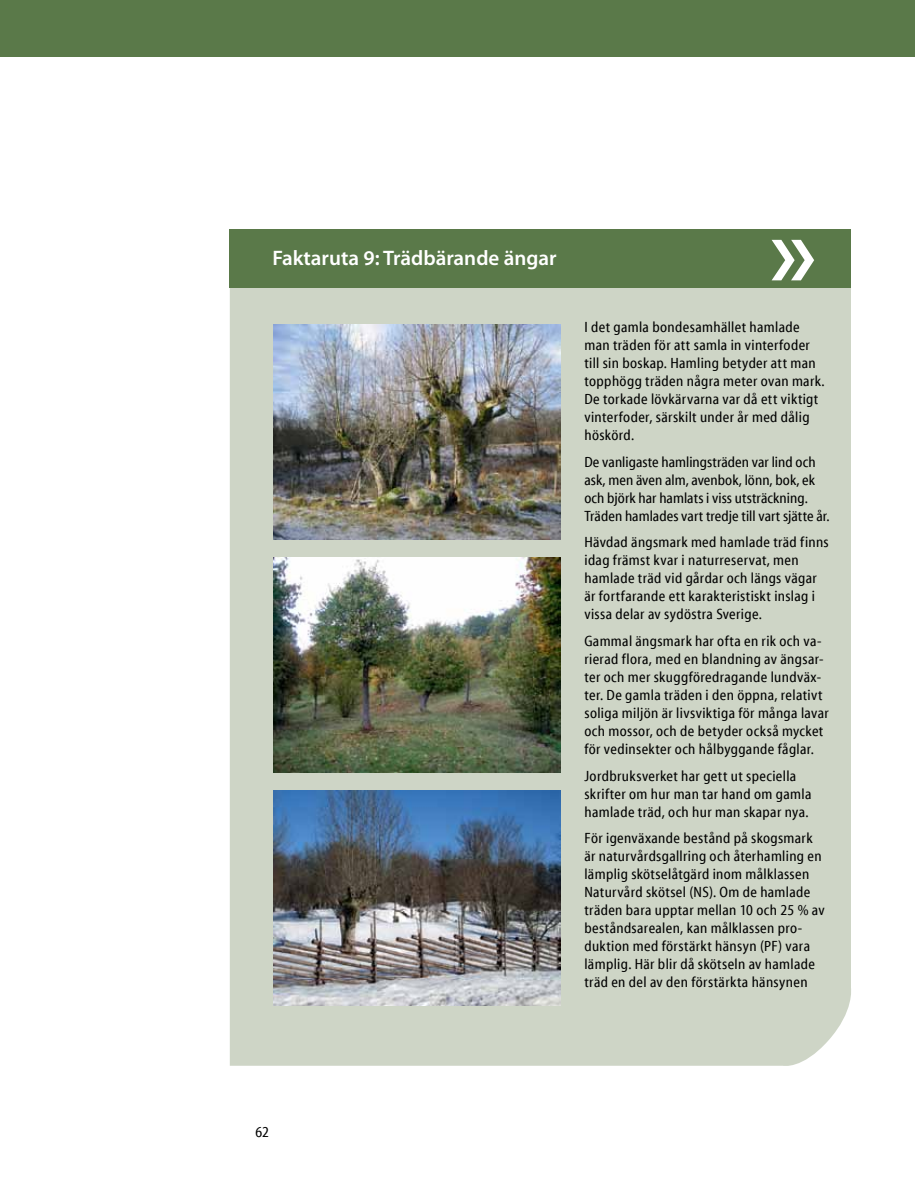
<style>
.page{position:relative;width:915px;height:1183px;background:#fff}
.page>*{position:absolute;margin:0;border:0;box-sizing:border-box;transform-origin:0 0}
.t1{font:600 21px "Myriad Pro";color:#fff}
.t2{font:15px/18px "Myriad Cn Web";letter-spacing:.025em;color:#000}
.t3{font:15px/18px "Myriad Cn Web";letter-spacing:.005em;color:#000}
</style>
<div class="page">
<div style="left:230px;top:229px;width:621px;height:837px;background:#ced5c6"></div>
<div style="left:230px;top:229px;width:620px;height:58px;background:#5a7949"></div>
<img style="left:273px;top:557px;width:287px;height:215px">
<img style="left:273px;top:324px;width:287px;height:215px">
<img style="left:273px;top:789px;width:287px;height:216px">
<div style="left:0;top:0;width:914px;height:56px;background:#5a7949"></div>
<h1 class="t1" style="left:272px;top:244px;width:286px">Faktaruta 9: Trädbärande ängar</h1>
<p class="t2" style="left:584px;top:318px;width:241px">I det gamla bondesamhället hamlade man träden för att samla in vinterfoder till sin boskap. Hamling betyder att man topphögg träden några meter ovan mark.<br>De torkade lövkärvarna var då ett viktigt vinterfoder, särskilt under år med dålig höskörd.</p>
<p class="t3" style="left:584px;top:453px;width:247px">De vanligaste hamlingsträden var lind och ask, men även alm, avenbok, lönn, bok, ek och björk har hamlats i viss utsträckning.<br>Träden hamlades vart tredje till vart sjätte år.</p>
<p class="t2" style="left:584px;top:533px;width:246px">Hävdad ängsmark med hamlade träd finns idag främst kvar i naturreservat, men hamlade träd vid gårdar och längs vägar är fortfarande ett karakteristiskt inslag i vissa delar av sydöstra Sverige.</p>
<p class="t2" style="left:584px;top:632px;width:246px">Gammal ängsmark har ofta en rik och va&shy;rierad flora, med en blandning av ängsar&shy;ter och mer skuggföredragande lundväx&shy;ter. De gamla träden i den öppna, relativt soliga miljön är livsviktiga för många lavar och mossor, och de betyder också mycket för vedinsekter och hålbyggande fåglar.</p>
<p class="t2" style="left:584px;top:766px;width:228px">Jordbruksverket har gett ut speciella skrifter om hur man tar hand om gamla hamlade träd, och hur man skapar nya.</p>
<p class="t2" style="left:584px;top:829px;width:242px">För igenväxande bestånd på skogsmark är naturvårdsgallring och återhamling en lämplig skötselåtgärd inom målklassen Naturvård skötsel (NS). Om de hamlade träden bara upptar mellan 10 och 25 % av beståndsarealen, kan målklassen pro&shy;duktion med förstärkt hänsyn (PF) vara lämplig. Här blir då skötseln av hamlade träd en del av den förstärkta hänsynen</p>
<p class="t2" style="left:255px;top:1123px;width:15px">62</p>
</div>
